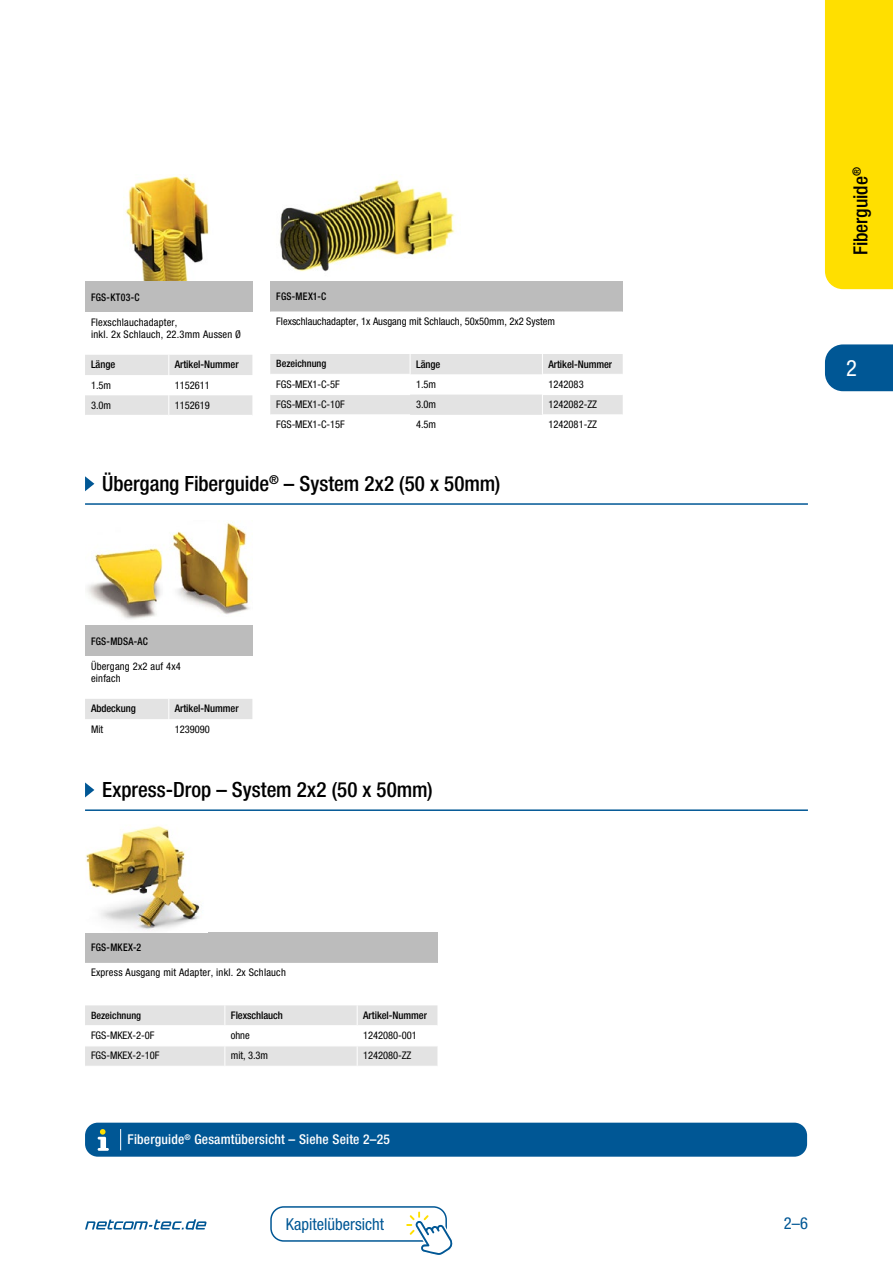
<style>
.page{position:relative;width:893px;height:1263px;background:#fff}
.page>*{position:absolute;margin:0;border:0;box-sizing:border-box;transform-origin:0 0}
.t1{font:condensed 22.5px "Helvetica Neue LT Std";color:#fff}
.t2{font:500 condensed 21px "Helvetica Neue LT Std";color:#000}
.t3{font:500 condensed 19.5px "Helvetica Neue LT Std";letter-spacing:-.005em;color:#000}
.t4{font:condensed 16.5px "Helvetica Neue LT Std";color:#005795}
.t5{font:500 condensed 13.5px "Helvetica Neue LT Std";letter-spacing:.015em;color:#fff}
.t6{font:condensed 10.5px "Helvetica Neue LT Std";color:#000}
.t7{font:condensed 10.5px/12.6px "Helvetica Neue LT Std";letter-spacing:.02em;color:#000}
.t8{font:500 condensed 10.5px "Helvetica Neue LT Std";letter-spacing:-.005em;color:#000}
.t9{font:500 condensed 10.5px "Helvetica Neue LT Std";letter-spacing:-.005em;color:#000;scale:.93 1}
.t10{font:500 condensed 10.5px "Helvetica Neue LT Std";letter-spacing:.025em;color:#000;scale:.93 1}
.t11{font:500 condensed 10.2px "Helvetica Neue LT Std";color:#000}
</style>
<div class="page">
<svg style="left:85px;top:1219px;width:122px;height:10px"></svg>
<div style="left:270px;top:1206px;width:177px;height:36px;border:2px solid #005795;border-radius:13px"></div>
<svg style="left:406px;top:1211px;width:47px;height:44px"></svg>
<div style="left:825px;top:0;width:68px;height:289px;background:#ffdf00"></div>
<div style="left:825px;top:344px;width:68px;height:47px;background:#005795"></div>
<div style="left:85px;top:625px;width:167px;height:31px;background:#bcbcbc"></div>
<div style="left:85px;top:699px;width:167px;height:20px;background:#e3e3e3"></div>
<img style="left:87px;top:522px;width:162px;height:97px">
<svg style="left:85px;top:782px;width:9px;height:15px"></svg>
<hr style="left:85px;top:809px;width:723px;height:2px;background:#005795">
<svg style="left:85px;top:476px;width:9px;height:15px"></svg>
<hr style="left:85px;top:503px;width:723px;height:2px;background:#005795">
<div style="left:85px;top:932px;width:352px;height:31px;background:#bcbcbc"></div>
<svg style="left:85px;top:1005px;width:352px;height:61px"></svg>
<img style="left:86px;top:826px;width:114px;height:105px">
<div style="left:85px;top:281px;width:167px;height:31px;background:#bcbcbc"></div>
<svg style="left:85px;top:355px;width:167px;height:60px"></svg>
<img style="left:125px;top:176px;width:84px;height:105px">
<div style="left:270px;top:281px;width:353px;height:30px;background:#bcbcbc"></div>
<svg style="left:270px;top:311px;width:353px;height:104px"></svg>
<img style="left:279px;top:179px;width:176px;height:93px">
<div style="left:85px;top:1123px;width:722px;height:34px;background:#005795;border-radius:13px"></div>
<svg style="left:98px;top:1129px;width:11px;height:22px"></svg>
<svg style="left:120px;top:1129px;width:1px;height:21px"></svg>
<p class="t9" style="left:91px;top:291px;width:54px">FGS-KT03-C</p>
<p class="t7" style="left:91px;top:316px;width:152px">Flexschlauchadapter,<br>inkl. 2x Schlauch, 22.3mm Aussen Ø</p>
<p class="t8" style="left:91px;top:358px;width:26px">Länge</p>
<p class="t8" style="left:175px;top:358px;width:65px">Artikel-Nummer</p>
<p class="t6" style="left:91px;top:379px;width:22px">1.5m</p>
<p class="t6" style="left:175px;top:379px;width:36px">1152611</p>
<p class="t6" style="left:91px;top:399px;width:22px">3.0m</p>
<p class="t6" style="left:175px;top:399px;width:36px">1152619</p>
<p class="t9" style="left:276px;top:290px;width:55px">FGS-MEX1-C</p>
<p class="t6" style="left:276px;top:315px;width:280px">Flexschlauchadapter, 1x Ausgang mit Schlauch, 50x50mm, 2x2 System</p>
<p class="t11" style="left:276px;top:358px;width:52px">Bezeichnung</p>
<p class="t8" style="left:416px;top:357px;width:26px">Länge</p>
<p class="t8" style="left:548px;top:357px;width:65px">Artikel-Nummer</p>
<p class="t6" style="left:276px;top:378px;width:65px">FGS-MEX1-C-5F</p>
<p class="t6" style="left:416px;top:378px;width:22px">1.5m</p>
<p class="t6" style="left:548px;top:378px;width:37px">1242083</p>
<p class="t6" style="left:276px;top:398px;width:70px">FGS-MEX1-C-10F</p>
<p class="t6" style="left:416px;top:398px;width:22px">3.0m</p>
<p class="t6" style="left:548px;top:398px;width:50px">1242082-ZZ</p>
<p class="t6" style="left:276px;top:419px;width:70px">FGS-MEX1-C-15F</p>
<p class="t6" style="left:416px;top:419px;width:22px">4.5m</p>
<p class="t6" style="left:548px;top:419px;width:50px">1242081-ZZ</p>
<h2 class="t2" style="left:102px;top:471px;width:400px">Übergang Fiberguide<sup>®</sup> – System 2x2 (50 x 50mm)</h2>
<p class="t10" style="left:91px;top:635px;width:63px">FGS-MDSA-AC</p>
<p class="t7" style="left:91px;top:660px;width:91px">Übergang 2x2 auf 4x4 einfach</p>
<p class="t8" style="left:91px;top:702px;width:46px">Abdeckung</p>
<p class="t8" style="left:175px;top:702px;width:65px">Artikel-Nummer</p>
<p class="t6" style="left:91px;top:723px;width:14px">Mit</p>
<p class="t6" style="left:175px;top:723px;width:36px">1239090</p>
<h2 class="t2" style="left:102px;top:777px;width:332px">Express-Drop – System 2x2 (50 x 50mm)</h2>
<h3 class="t3" style="left:849px;top:255px;width:89px;rotate:-90deg">Fiberguide<sup>®</sup></h3>
<h1 class="t1" style="left:846px;top:355px;width:12px">2</h1>
<p class="t9" style="left:91px;top:941px;width:55px">FGS-MKEX-2</p>
<p class="t7" style="left:91px;top:966px;width:196px">Express Ausgang mit Adapter, inkl. 2x Schlauch</p>
<p class="t11" style="left:91px;top:1009px;width:52px">Bezeichnung</p>
<p class="t8" style="left:231px;top:1009px;width:54px">Flexschlauch</p>
<p class="t8" style="left:363px;top:1009px;width:65px">Artikel-Nummer</p>
<p class="t6" style="left:91px;top:1029px;width:65px">FGS-MKEX-2-0F</p>
<p class="t6" style="left:231px;top:1029px;width:20px">ohne</p>
<p class="t6" style="left:363px;top:1029px;width:55px">1242080-001</p>
<p class="t6" style="left:91px;top:1050px;width:70px">FGS-MKEX-2-10F</p>
<p class="t6" style="left:231px;top:1050px;width:39px">mit, 3.3m</p>
<p class="t6" style="left:363px;top:1050px;width:50px">1242080-ZZ</p>
<p class="t5" style="left:128px;top:1132px;width:264px">Fiberguide<sup>®</sup> Gesamtübersicht – Siehe Seite 2–25</p>
<h3 class="t4" style="left:286px;top:1214px;width:100px">Kapitelübersicht</h3>
<h3 class="t4" style="left:784px;top:1213px;width:26px">2–6</h3>
</div>
